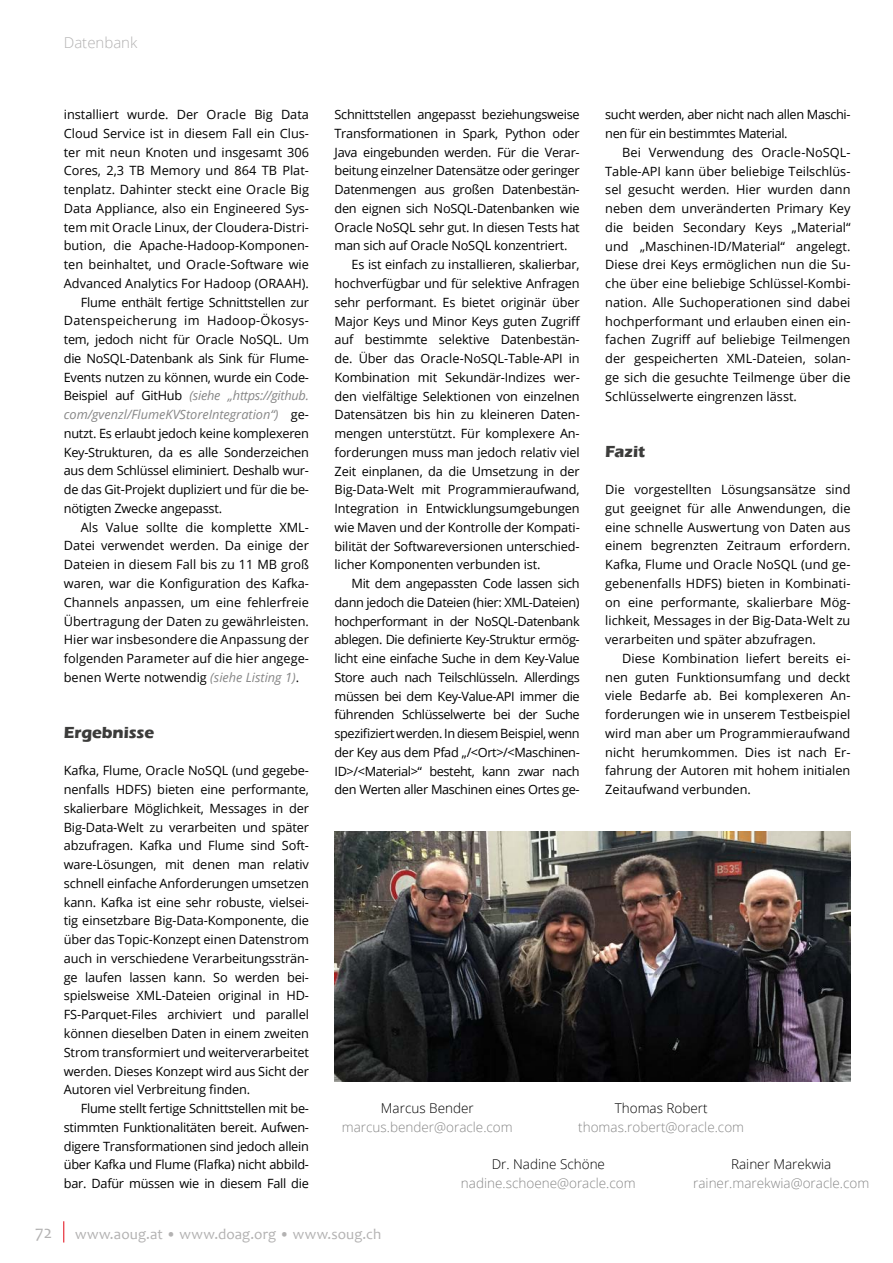
<style>
.page{position:relative;width:893px;height:1263px;background:#fff}
.page>*{position:absolute;margin:0;border:0;box-sizing:border-box;transform-origin:0 0}
.t1{font:18px "Candara";color:#b3b2b2}
.t2{font:700 16.5px "Eras ITC";letter-spacing:-.005em;color:#3c3c3b}
.t3{font:15px "Candara";letter-spacing:.01em;color:#b3b2b2}
.t4{font:300 15px "Open Sans";color:#b3b2b2}
.t5{font:300 13.5px "Open Sans";color:#878787}
.t6{font:300 13.5px "Open Sans";color:#000}
.t7{font:12.75px/18.8px "Open Sans";letter-spacing:-.01em;color:#000;text-align:justify}
.t8{font:12.75px/18.8px "Open Sans";letter-spacing:-.03em;color:#000}
.t9{font:italic 12.75px "Open Sans";letter-spacing:-.02em;color:#878787}
.t10{font:italic 12.75px "Open Sans";color:#878787}
.t11{font:12.75px "Open Sans";letter-spacing:.02em;color:#000}
.s1{font-style:normal;color:#000}
.s2{font-style:italic;color:#878787}
</style>
<div class="page">
<svg style="left:63px;top:1221px;width:1px;height:21px"></svg>
<img style="left:334px;top:832px;width:516px;height:250px">
<p class="t4" style="left:64px;top:32px;width:75px">Datenbank</p>
<p class="t7" style="left:64px;top:105px;width:247px">installiert wurde. Der Oracle Big Data</p>
<p class="t7" style="left:64px;top:123px;width:247px">Cloud Service ist in diesem Fall ein Clus-</p>
<p class="t7" style="left:64px;top:142px;width:247px">ter mit neun Knoten und insgesamt 306</p>
<p class="t7" style="left:64px;top:161px;width:247px">Cores, 2,3 TB Memory und 864 TB Plat-</p>
<p class="t7" style="left:64px;top:180px;width:247px">tenplatz. Dahinter steckt eine Oracle Big</p>
<p class="t7" style="left:64px;top:199px;width:247px">Data Appliance, also ein Engineered Sys-</p>
<p class="t7" style="left:64px;top:217px;width:247px">tem mit Oracle Linux, der Cloudera-Distri-</p>
<p class="t7" style="left:64px;top:236px;width:247px">bution, die Apache-Hadoop-Komponen-</p>
<p class="t7" style="left:64px;top:255px;width:247px">ten beinhaltet, und Oracle-Software wie</p>
<p class="t7" style="left:64px;top:274px;width:247px">Advanced Analytics For Hadoop (ORAAH).</p>
<p class="t7" style="left:81px;top:292px;width:230px">Flume enthält fertige Schnittstellen zur</p>
<p class="t11" style="left:64px;top:312px;width:247px">Datenspeicherung im Hadoop-Ökosys-</p>
<p class="t7" style="left:64px;top:330px;width:247px">tem, jedoch nicht für Oracle NoSQL. Um</p>
<p class="t7" style="left:64px;top:349px;width:247px">die NoSQL-Datenbank als Sink für Flume-</p>
<p class="t7" style="left:64px;top:367px;width:247px">Events nutzen zu können, wurde ein Code-</p>
<p class="t9" style="left:64px;top:387px;width:247px"><span class="s1">Beispiel auf GitHub</span> (siehe „https://github.</p>
<p class="t10" style="left:64px;top:406px;width:247px">com/gvenzl/FlumeKVStoreIntegration“) <span class="s1">ge-</span></p>
<p class="t7" style="left:64px;top:424px;width:247px">nutzt. Es erlaubt jedoch keine komplexeren</p>
<p class="t7" style="left:64px;top:442px;width:247px">Key-Strukturen, da es alle Sonderzeichen</p>
<p class="t7" style="left:64px;top:461px;width:247px">aus dem Schlüssel eliminiert. Deshalb wur-</p>
<p class="t7" style="left:64px;top:480px;width:247px">de das Git-Projekt dupliziert und für die be-</p>
<p class="t7" style="left:64px;top:499px;width:160px">nötigten Zwecke angepasst.</p>
<p class="t7" style="left:81px;top:517px;width:230px">Als Value sollte die komplette XML-</p>
<p class="t7" style="left:64px;top:536px;width:247px">Datei verwendet werden. Da einige der</p>
<p class="t7" style="left:64px;top:555px;width:247px">Dateien in diesem Fall bis zu 11 MB groß</p>
<p class="t7" style="left:64px;top:574px;width:247px">waren, war die Konfiguration des Kafka-</p>
<p class="t7" style="left:64px;top:592px;width:247px">Channels anpassen, um eine fehlerfreie</p>
<p class="t7" style="left:64px;top:611px;width:247px">Übertragung der Daten zu gewährleisten.</p>
<p class="t7" style="left:64px;top:630px;width:247px">Hier war insbesondere die Anpassung der</p>
<p class="t7" style="left:64px;top:649px;width:247px">folgenden Parameter auf die hier angege-</p>
<p class="t7" style="left:64px;top:667px;width:237px">benen Werte notwendig <span class="s2">(siehe Listing 1)</span>.</p>
<p class="t2" style="left:64px;top:723px;width:92px">Ergebnisse</p>
<p class="t7" style="left:64px;top:761px;width:247px">Kafka, Flume, Oracle NoSQL (und gegebe&shy;nenfalls HDFS) bieten eine performante, skalierbare Möglichkeit, Messages in der Big-Data-Welt zu verarbeiten und später abzufragen. Kafka und Flume sind Soft&shy;ware-Lösungen, mit denen man relativ schnell einfache Anforderungen umsetzen kann. Kafka ist eine sehr robuste, vielsei&shy;tig einsetzbare Big-Data-Komponente, die über das Topic-Konzept einen Datenstrom auch in verschiedene Verarbeitungssträn&shy;ge laufen lassen kann. So werden bei&shy;spielsweise XML-Dateien original in HD-FS-Parquet-Files archiviert und parallel können dieselben Daten in einem zweiten Strom transformiert und weiterverarbeitet werden. Dieses Konzept wird aus Sicht der Autoren viel Verbreitung finden.</p>
<p class="t7" style="left:64px;top:1099px;width:247px;text-indent:17px">Flume stellt fertige Schnittstellen mit be&shy;stimmten Funktionalitäten bereit. Aufwen&shy;digere Transformationen sind jedoch allein über Kafka und Flume (Flafka) nicht abbild&shy;bar. Dafür müssen wie in diesem Fall die</p>
<p class="t7" style="left:334px;top:105px;width:247px">Schnittstellen angepasst beziehungsweise</p>
<p class="t7" style="left:334px;top:124px;width:247px">Transformationen in Spark, Python oder</p>
<p class="t7" style="left:334px;top:142px;width:247px">Java eingebunden werden. Für die Verar-</p>
<p class="t7" style="left:334px;top:161px;width:247px">beitung einzelner Datensätze oder geringer</p>
<p class="t7" style="left:334px;top:180px;width:247px">Datenmengen aus großen Datenbestän-</p>
<p class="t7" style="left:334px;top:199px;width:247px">den eignen sich NoSQL-Datenbanken wie</p>
<p class="t7" style="left:334px;top:217px;width:247px">Oracle NoSQL sehr gut. In diesen Tests hat</p>
<p class="t7" style="left:334px;top:236px;width:234px">man sich auf Oracle NoSQL konzentriert.</p>
<p class="t7" style="left:351px;top:255px;width:230px">Es ist einfach zu installieren, skalierbar,</p>
<p class="t7" style="left:334px;top:274px;width:247px">hochverfügbar und für selektive Anfragen</p>
<p class="t7" style="left:334px;top:292px;width:247px">sehr performant. Es bietet originär über</p>
<p class="t7" style="left:334px;top:311px;width:247px">Major Keys und Minor Keys guten Zugriff</p>
<p class="t7" style="left:334px;top:330px;width:247px">auf bestimmte selektive Datenbestän-</p>
<p class="t7" style="left:334px;top:349px;width:247px">de. Über das Oracle-NoSQL-Table-API in</p>
<p class="t7" style="left:335px;top:367px;width:247px">Kombination mit Sekundär-Indizes wer-</p>
<p class="t7" style="left:335px;top:386px;width:247px">den vielfältige Selektionen von einzelnen</p>
<p class="t7" style="left:335px;top:405px;width:247px">Datensätzen bis hin zu kleineren Daten-</p>
<p class="t7" style="left:335px;top:424px;width:247px">mengen unterstützt. Für komplexere An-</p>
<p class="t7" style="left:335px;top:442px;width:247px">forderungen muss man jedoch relativ viel</p>
<p class="t7" style="left:335px;top:461px;width:247px">Zeit einplanen, da die Umsetzung in der</p>
<p class="t7" style="left:335px;top:480px;width:247px">Big-Data-Welt mit Programmieraufwand,</p>
<p class="t7" style="left:335px;top:499px;width:247px">Integration in Entwicklungsumgebungen</p>
<p class="t7" style="left:335px;top:517px;width:247px">wie Maven und der Kontrolle der Kompati-</p>
<p class="t7" style="left:335px;top:536px;width:247px">bilität der Softwareversionen unterschied-</p>
<p class="t7" style="left:335px;top:555px;width:207px">licher Komponenten verbunden ist.</p>
<p class="t8" style="left:352px;top:574px;width:230px">Mit dem angepassten Code lassen sich</p>
<p class="t8" style="left:335px;top:592px;width:247px">dann jedoch die Dateien (hier: XML-Dateien)</p>
<p class="t8" style="left:335px;top:611px;width:247px">hochperformant in der NoSQL-Datenbank</p>
<p class="t8" style="left:335px;top:630px;width:247px">ablegen. Die definierte Key-Struktur ermög-</p>
<p class="t8" style="left:335px;top:649px;width:247px">licht eine einfache Suche in dem Key-Value</p>
<p class="t8" style="left:335px;top:667px;width:247px">Store auch nach Teilschlüsseln. Allerdings</p>
<p class="t8" style="left:335px;top:686px;width:247px">müssen bei dem Key-Value-API immer die</p>
<p class="t8" style="left:335px;top:705px;width:247px">führenden Schlüsselwerte bei der Suche</p>
<p class="t8" style="left:335px;top:724px;width:247px">spezifiziert werden. In diesem Beispiel, wenn</p>
<p class="t8" style="left:335px;top:743px;width:247px">der Key aus dem Pfad „/&lt;Ort&gt;/&lt;Maschinen-</p>
<p class="t8" style="left:335px;top:761px;width:247px">ID&gt;/&lt;Material&gt;“ besteht, kann zwar nach</p>
<p class="t8" style="left:335px;top:780px;width:247px">den Werten aller Maschinen eines Ortes ge-</p>
<p class="t8" style="left:605px;top:105px;width:247px">sucht werden, aber nicht nach allen Maschi&shy;nen für ein bestimmtes Material.</p>
<p class="t7" style="left:605px;top:143px;width:247px;text-indent:17px">Bei Verwendung des Oracle-NoSQL-Table-API kann über beliebige Teilschlüs&shy;sel gesucht werden. Hier wurden dann neben dem unveränderten Primary Key die beiden Secondary Keys „Material“ und „Maschinen-ID/Material“ angelegt.<br>Diese drei Keys ermöglichen nun die Su&shy;che über eine beliebige Schlüssel-Kombi&shy;nation. Alle Suchoperationen sind dabei hochperformant und erlauben einen ein&shy;fachen Zugriff auf beliebige Teilmengen der gespeicherten XML-Dateien, solan&shy;ge sich die gesuchte Teilmenge über die Schlüsselwerte eingrenzen lässt.</p>
<p class="t2" style="left:605px;top:442px;width:41px">Fazit</p>
<p class="t7" style="left:605px;top:480px;width:247px">Die vorgestellten Lösungsansätze sind gut geeignet für alle Anwendungen, die eine schnelle Auswertung von Daten aus einem begrenzten Zeitraum erfordern.<br>Kafka, Flume und Oracle NoSQL (und ge&shy;gebenenfalls HDFS) bieten in Kombinati&shy;on eine performante, skalierbare Mög&shy;lichkeit, Messages in der Big-Data-Welt zu verarbeiten und später abzufragen.</p>
<p class="t7" style="left:605px;top:649px;width:247px;text-indent:17px">Diese Kombination liefert bereits ei&shy;nen guten Funktionsumfang und deckt viele Bedarfe ab. Bei komplexeren An&shy;forderungen wie in unserem Testbeispiel wird man aber um Programmieraufwand nicht herumkommen. Dies ist nach Er&shy;fahrung der Autoren mit hohem initialen Zeitaufwand verbunden.</p>
<p class="t6" style="left:381px;top:1099px;width:94px">Marcus Bender</p>
<p class="t5" style="left:342px;top:1117px;width:172px">marcus.bender@oracle.com</p>
<p class="t6" style="left:615px;top:1099px;width:94px">Thomas Robert</p>
<p class="t5" style="left:578px;top:1117px;width:167px">thomas.robert@oracle.com</p>
<p class="t6" style="left:731px;top:1155px;width:102px">Rainer Marekwia</p>
<p class="t5" style="left:693px;top:1174px;width:178px">rainer.marekwia@oracle.com</p>
<p class="t6" style="left:492px;top:1155px;width:115px">Dr. Nadine Schöne</p>
<p class="t5" style="left:461px;top:1174px;width:176px">nadine.schoene@oracle.com</p>
<h1 class="t1" style="left:35px;top:1221px;width:18px">72</h1>
<p class="t3" style="left:75px;top:1224px;width:308px">www.aoug.at • www.doag.org • www.soug.ch</p>
</div>
